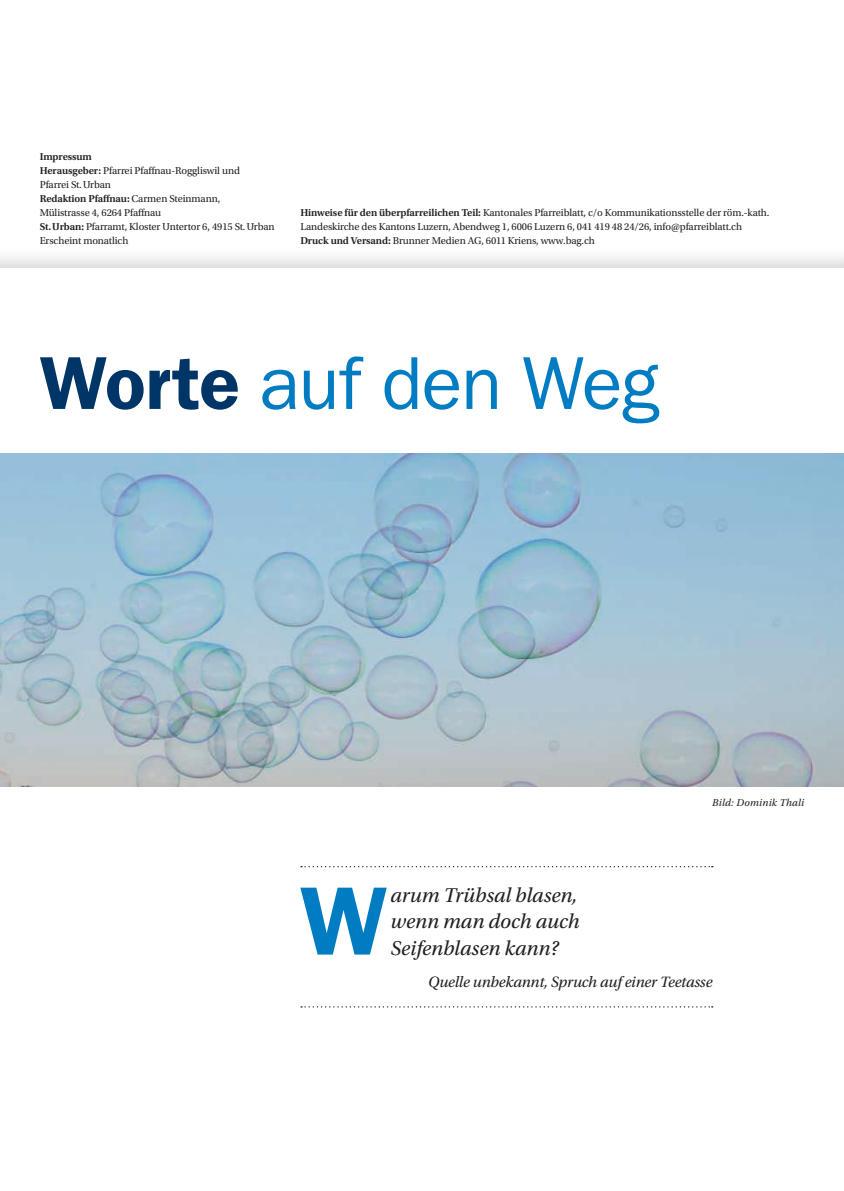
<style>
.page{position:relative;width:844px;height:1191px;background:#fff}
.page>*{position:absolute;margin:0;border:0;box-sizing:border-box;transform-origin:0 0}
.t1{font:600 97.48px "ITC Franklin Gothic Std";color:#007cc2}
.t2{font:75.25px "ITC Franklin Gothic Std";letter-spacing:-.015em;color:#007cc2}
.t3{font:italic 21px/26.2px "Utopia Std";color:#231f20;text-align:justify}
.t4{font:italic 15.75px "Utopia Std";letter-spacing:-.01em;color:#231f20}
.t5{font:10.5px/14px "Utopia Std";letter-spacing:-.01em;color:#231f20}
.t6{font:italic 10.5px "Utopia Std";letter-spacing:.02em;color:#231f20}
.s1{font-weight:600}
.s2{font-weight:600;color:#003667}
</style>
<div class="page">
<div style="left:0;top:246px;width:843px;height:945px;background:#231f20;opacity:.2"></div>
<div style="left:0;top:268px;width:843px;height:923px;background:#fff"></div>
<img style="left:0;top:454px;width:843px;height:332px">
<svg style="left:301px;top:866px;width:411px;height:1px"></svg>
<svg style="left:301px;top:1006px;width:411px;height:1px"></svg>
<p class="t5" style="left:40px;top:150px;width:236px"><span class="s1">Impressum<br>Herausgeber:</span> Pfarrei Pfaffnau-Roggliswil und<br>Pfarrei St.Urban<br><span class="s1">Redaktion Pfaffnau:</span> Carmen Steinmann,<br>Mülistrasse 4, 6264 Pfaffnau<br><span class="s1">St.Urban:</span> Pfarramt, Kloster Untertor 6, 4915 St.Urban<br>Erscheint monatlich</p>
<p class="t5" style="left:300px;top:206px;width:470px"><span class="s1">Hinweise für den überpfarreilichen Teil:</span> Kantonales Pfarreiblatt, c/o Kommunikationsstelle der röm.-kath.<br>Landeskirche des Kantons Luzern, Abendweg 1, 6006 Luzern 6, 041 419 48 24/26, info@pfarreiblatt.ch<br><span class="s1">Druck und Versand:</span> Brunner Medien AG, 6011 Kriens, www.bag.ch</p>
<h2 class="t2" style="left:40px;top:340px;width:621px"><span class="s2">Worte</span> auf den Weg</h2>
<p class="t6" style="left:712px;top:797px;width:93px">Bild: Dominik Thali</p>
<h1 class="t1" style="left:300px;top:863px;width:89px">W</h1>
<h3 class="t3" style="left:390px;top:882px;width:191px">arum Trübsal blasen, wenn man doch auch Seifenblasen kann?</h3>
<h3 class="t4" style="left:428px;top:973px;width:285px">Quelle unbekannt, Spruch auf einer Teetasse</h3>
</div>
